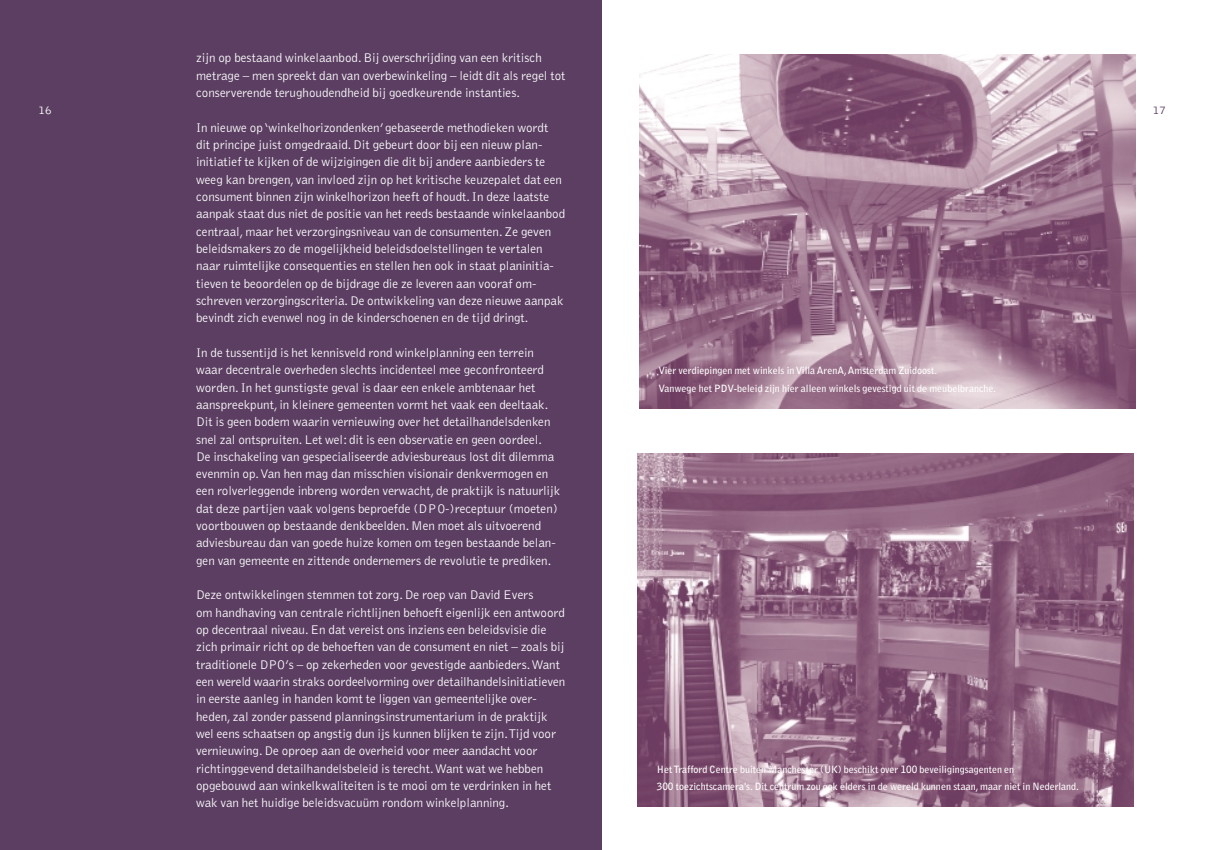
<style>
.page{position:relative;width:1205px;height:850px;background:#fff}
.page>*{position:absolute;margin:0;border:0;box-sizing:border-box;transform-origin:0 0}
.t1{font:300 13px/17.4px "Bell Gothic";color:#fff}
.t2{font:300 12px "Bell Gothic";color:#fff}
.t3{font:300 12px "Bell Gothic";color:#604166}
.t4{font:700 10px/17.4px "Bell Gothic";color:#fff}
</style>
<div class="page">
<div style="left:0;top:0;width:602px;height:850px;background:#5b3e62"></div>
<img style="left:638px;top:453px;width:496px;height:354px">
<img style="left:640px;top:55px;width:496px;height:353px">
<p class="t1" style="left:196px;top:50px;width:371px">zijn op bestaand winkelaanbod. Bij overschrijding van een kritisch metrage – men spreekt dan van overbewinkeling – leidt dit als regel tot conserverende terughoudendheid bij goedkeurende instanties.</p>
<p class="t1" style="left:196px;top:119px;width:371px">In nieuwe op ‘winkelhorizondenken’ gebaseerde methodieken wordt dit principe juist omgedraaid. Dit gebeurt door bij een nieuw plan&shy;initiatief te kijken of de wijzigingen die dit bij andere aanbieders te weeg kan brengen, van invloed zijn op het kritische keuzepalet dat een consument binnen zijn winkelhorizon heeft of houdt. In deze laatste aanpak staat dus niet de positie van het reeds bestaande winkelaanbod centraal, maar het verzorgingsniveau van de consumenten. Ze geven beleidsmakers zo de mogelijkheid beleidsdoelstellingen te vertalen naar ruimtelijke consequenties en stellen hen ook in staat planinitia&shy;tieven te beoordelen op de bijdrage die ze leveren aan vooraf om&shy;schreven verzorgingscriteria. De ontwikkeling van deze nieuwe aanpak bevindt zich evenwel nog in de kinderschoenen en de tijd dringt.</p>
<p class="t1" style="left:196px;top:345px;width:366px">In de tussentijd is het kennisveld rond winkelplanning een terrein waar decentrale overheden slechts incidenteel mee geconfronteerd worden. In het gunstigste geval is daar een enkele ambtenaar het aanspreekpunt, in kleinere gemeenten vormt het vaak een deeltaak.<br>Dit is geen bodem waarin vernieuwing over het detailhandelsdenken snel zal ontspruiten. Let wel: dit is een observatie en geen oordeel.<br>De inschakeling van gespecialiseerde adviesbureaus lost dit dilemma evenmin op.Van hen mag dan misschien visionair denkvermogen en een rolverleggende inbreng worden verwacht, de praktijk is natuurlijk dat deze partijen vaak volgens beproefde (DPO-)receptuur (moeten) voortbouwen op bestaande denkbeelden. Men moet als uitvoerend adviesbureau dan van goede huize komen om tegen bestaande belan&shy;gen van gemeente en zittende ondernemers de revolutie te prediken.</p>
<p class="t1" style="left:196px;top:587px;width:371px">Deze ontwikkelingen stemmen tot zorg. De roep van David Evers<br>om handhaving van centrale richtlijnen behoeft eigenlijk een antwoord op decentraal niveau. En dat vereist ons inziens een beleidsvisie die zich primair richt op de behoeften van de consument en niet – zoals bij traditionele DPO’s – op zekerheden voor gevestigde aanbieders.Want een wereld waarin straks oordeelvorming over detailhandelsinitiatieven in eerste aanleg in handen komt te liggen van gemeentelijke over&shy;heden, zal zonder passend planningsinstrumentarium in de praktijk wel eens schaatsen op angstig dun ijs kunnen blijken te zijn.Tijd voor vernieuwing. De oproep aan de overheid voor meer aandacht voor richtinggevend detailhandelsbeleid is terecht.Want wat we hebben opgebouwd aan winkelkwaliteiten is te mooi om te verdrinken in het wak van het huidige beleidsvacuüm rondom winkelplanning.</p>
<p class="t2" style="left:39px;top:106px;width:15px">16</p>
<p class="t3" style="left:1153px;top:106px;width:15px">17</p>
<p class="t4" style="left:658px;top:363px;width:339px">Vier verdiepingen met winkels in Villa ArenA,Amsterdam Zuidoost.<br>Vanwege het PDV-beleid zijn hier alleen winkels gevestigd uit de meubelbranche.</p>
<p class="t4" style="left:657px;top:761px;width:424px">Het Trafford Centre buiten Manchester (UK) beschikt over 100 beveiligingsagenten en<br>300 toezichtscamera's. Dit centrum zou ook elders in de wereld kunnen staan, maar niet in Nederland.</p>
</div>
